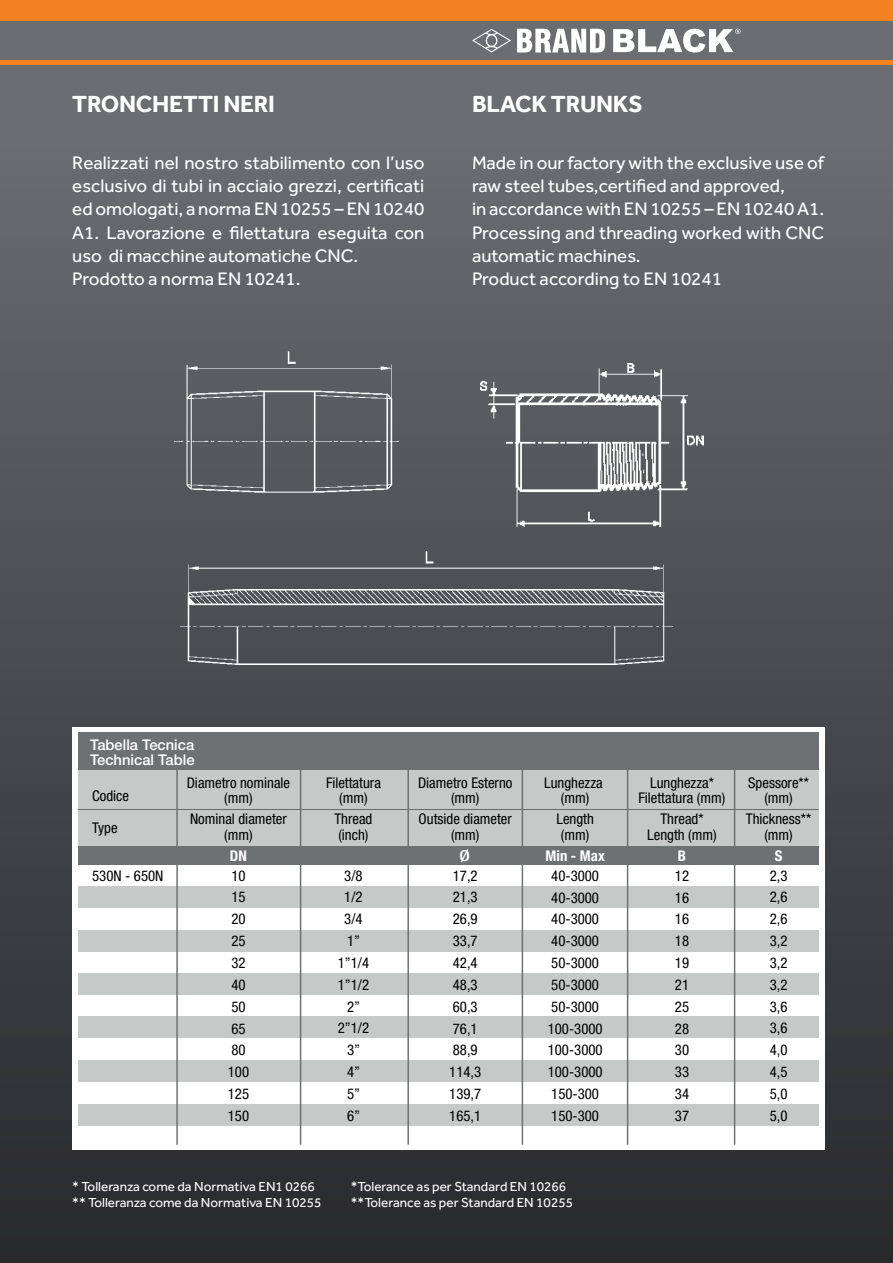
<style>
.page{position:relative;width:893px;height:1263px;background:#fff}
.page>*{position:absolute;margin:0;border:0;box-sizing:border-box;transform-origin:0 0}
.t1{font:700 24px "Effra";letter-spacing:-.01em;color:#fff}
.t2{font:condensed 19.95px "Helvetica Neue";color:#fff;scale:1.18 1}
.t3{font:18.75px/23.2px "Effra";color:#fff}
.t4{font:condensed 14.85px/21.9px "Helvetica Neue";color:#000001;text-align:center}
.t5{font:500 14.85px/15.3px "Helvetica Neue";color:#fff}
.t6{font:700 condensed 14.85px "Helvetica Neue";color:#fff}
.t7{font:13.5px/16.5px "Effra";color:#fff}
</style>
<div class="page">
<div style="left:0;top:0;width:893px;height:1263px;background:linear-gradient(to bottom,#727477,#28292c)"></div>
<div style="left:1px;top:0;width:892px;height:60px;background:#f58220"></div>
<div style="left:1px;top:56px;width:892px;height:9px;background:#f58220"></div>
<div style="left:1px;top:21px;width:892px;height:39px;background:#6c6d70"></div>
<div style="left:72px;top:727px;width:753px;height:423px;background:#fff"></div>
<div style="left:78px;top:732px;width:741px;height:45px;background:#6d7171"></div>
<div style="left:78px;top:845px;width:741px;height:20px;background:#6d7171"></div>
<div style="left:78px;top:886px;width:741px;height:22px;background:#c7c8c8"></div>
<div style="left:78px;top:930px;width:741px;height:21px;background:#c7c8c8"></div>
<div style="left:78px;top:973px;width:741px;height:22px;background:#c7c8c8"></div>
<div style="left:78px;top:1016px;width:741px;height:21px;background:#c7c8c8"></div>
<div style="left:78px;top:1060px;width:741px;height:22px;background:#c7c8c8"></div>
<div style="left:78px;top:1104px;width:741px;height:22px;background:#c7c8c8"></div>
<div style="left:78px;top:770px;width:741px;height:75px;background:#c7c8c8"></div>
<hr style="left:176px;top:768px;width:2px;height:377px;background:#6d7171">
<hr style="left:300px;top:768px;width:1px;height:377px;background:#6d7171">
<hr style="left:407px;top:768px;width:2px;height:377px;background:#6d7171">
<hr style="left:522px;top:768px;width:1px;height:377px;background:#6d7171">
<hr style="left:78px;top:809px;width:740px;height:1px;background:#6d7171">
<hr style="left:627px;top:768px;width:1px;height:377px;background:#6d7171">
<hr style="left:734px;top:768px;width:1px;height:377px;background:#6d7171">
<img style="left:175px;top:344px;width:223px;height:155px">
<img style="left:180px;top:552px;width:492px;height:112px">
<img style="left:480px;top:363px;width:224px;height:163px">
<svg style="left:472px;top:29px;width:39px;height:23px"></svg>
<svg style="left:517px;top:29px;width:88px;height:23px"></svg>
<svg style="left:613px;top:29px;width:128px;height:23px"></svg>
<h1 class="t1" style="left:72px;top:90px;width:204px">TRONCHETTI NERI</h1>
<h1 class="t1" style="left:472px;top:90px;width:172px">BLACK TRUNKS</h1>
<p class="t3" style="left:72px;top:151px;width:354px">Realizzati nel nostro stabilimento con l’uso esclusivo di tubi in acciaio grezzi, certificati ed omologati, a norma EN 10255 – EN 10240<br>A1. Lavorazione e filettatura eseguita con uso di macchine automatiche CNC.<br>Prodotto a norma EN 10241.</p>
<p class="t3" style="left:472px;top:151px;width:354px">Made in our factory with the exclusive use of raw steel tubes,certified and approved,<br>in accordance with EN 10255 – EN 10240 A1.<br>Processing and threading worked with CNC automatic machines.<br>Product according to EN 10241</p>
<p class="t5" style="left:90px;top:736px;width:106px">Tabella Tecnica<br>Technical Table</p>
<p class="t4" style="left:92px;top:779px;width:38px;line-height:32.2px;text-align:left">Codice<br>Type</p>
<p class="t4" style="left:92px;top:864px;width:73px">530N - 650N</p>
<p class="t4" style="left:187px;top:775px;width:105px;line-height:15.3px">Diametro nominale (mm)</p>
<p class="t4" style="left:190px;top:811px;width:98px;line-height:15.3px">Nominal diameter (mm)</p>
<p class="t4" style="left:326px;top:775px;width:56px;line-height:15.3px">Filettatura (mm)</p>
<p class="t4" style="left:334px;top:811px;width:40px;line-height:15.3px;text-align:left">Thread (inch)</p>
<p class="t4" style="left:418px;top:775px;width:96px;line-height:15.3px">Diametro Esterno (mm)</p>
<p class="t4" style="left:419px;top:811px;width:95px;line-height:15.3px">Outside diameter (mm)</p>
<p class="t4" style="left:544px;top:775px;width:60px;line-height:15.3px">Lunghezza (mm)</p>
<p class="t4" style="left:556px;top:811px;width:39px;line-height:15.3px">Length (mm)</p>
<p class="t4" style="left:639px;top:775px;width:88px;line-height:15.3px">Lunghezza*<br>Filettatura (mm)</p>
<p class="t4" style="left:647px;top:811px;width:71px;line-height:15.3px">Thread*<br>Length (mm)</p>
<p class="t6" style="left:230px;top:847px;width:18px">DN</p>
<h2 class="t2" style="left:459px;top:842px;width:10px">ø</h2>
<p class="t6" style="left:545px;top:847px;width:61px">Min - Max</p>
<p class="t6" style="left:678px;top:847px;width:10px">B</p>
<p class="t4" style="left:338px;top:864px;width:33px">3/8<br>1/2<br>3/4<br>1”<br>1”1/4<br>1”1/2<br>2”<br>2”1/2<br>3”<br>4”<br>5”<br>6”</p>
<p class="t4" style="left:228px;top:864px;width:23px;text-align:left">10<br>15<br>20<br>25<br>32<br>40<br>50<br>65<br>80<br>100<br>125<br>150</p>
<p class="t4" style="left:449px;top:864px;width:33px;text-align:left">17,2<br>21,3<br>26,9<br>33,7<br>42,4<br>48,3<br>60,3<br>76,1<br>88,9<br>114,3<br>139,7<br>165,1</p>
<p class="t4" style="left:548px;top:864px;width:56px;text-align:left">40-3000<br>40-3000<br>40-3000<br>40-3000<br>50-3000<br>50-3000<br>50-3000<br>100-3000<br>100-3000<br>100-3000<br>150-300<br>150-300</p>
<p class="t4" style="left:675px;top:864px;width:16px;text-align:justify">12<br>16<br>16<br>18<br>19<br>21<br>25<br>28<br>30<br>33<br>34<br>37</p>
<p class="t4" style="left:748px;top:775px;width:62px;line-height:15.3px">Spessore** (mm)</p>
<p class="t4" style="left:746px;top:811px;width:67px;line-height:15.3px">Thickness** (mm)</p>
<p class="t4" style="left:770px;top:864px;width:19px;text-align:justify">2,3<br>2,6<br>2,6<br>3,2<br>3,2<br>3,2<br>3,6<br>3,6<br>4,0<br>4,5<br>5,0<br>5,0</p>
<p class="t6" style="left:775px;top:847px;width:9px">S</p>
<p class="t7" style="left:72px;top:1178px;width:251px">* Tolleranza come da Normativa EN1 0266 ** Tolleranza come da Normativa EN 10255</p>
<p class="t7" style="left:351px;top:1178px;width:224px">*Tolerance as per Standard EN 10266 **Tolerance as per Standard EN 10255</p>
</div>
